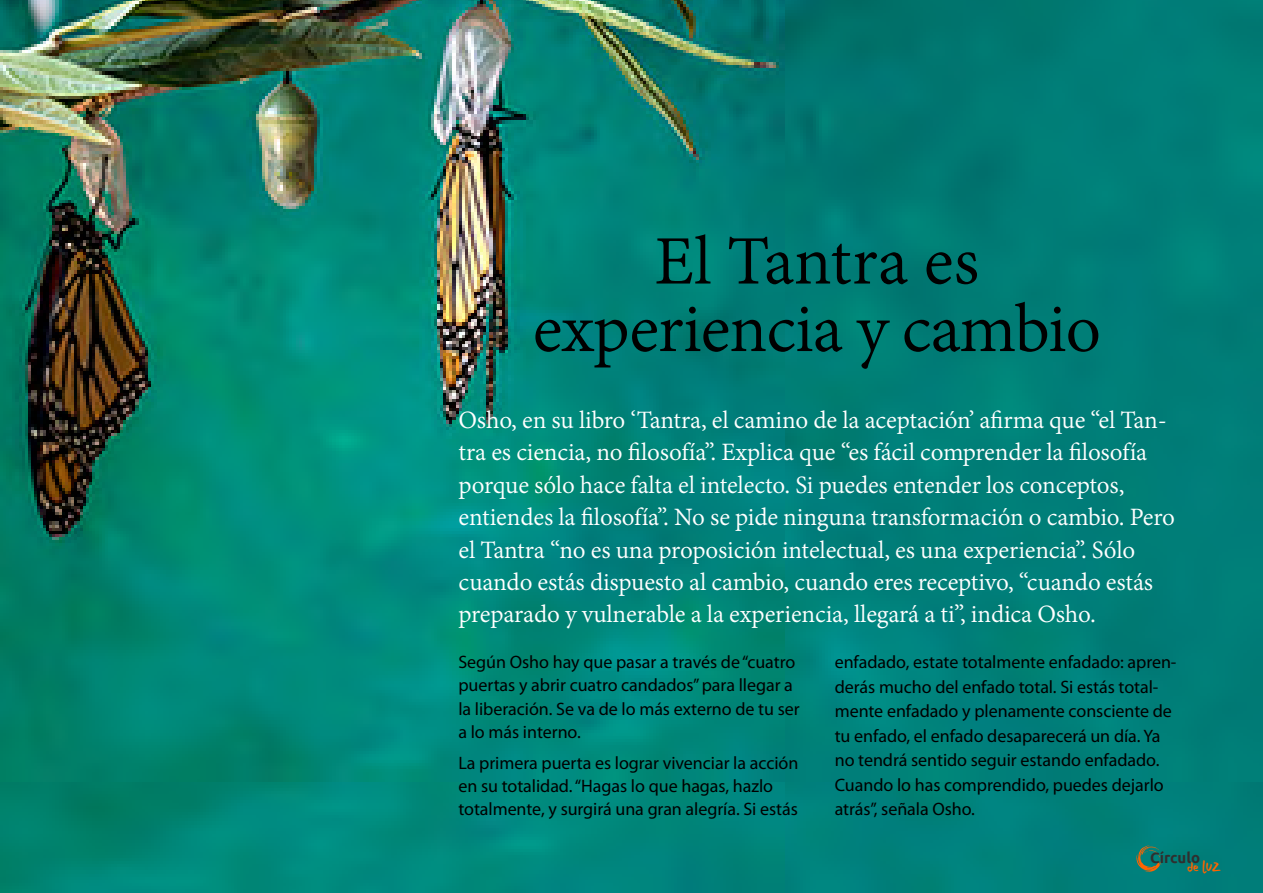
<style>
.page{position:relative;width:1263px;height:893px;background:#fff}
.page>*{position:absolute;margin:0;border:0;box-sizing:border-box;transform-origin:0 0}
.t1{font:75px/67.5px "Adobe Devanagari";letter-spacing:-.015em;color:#000;text-align:center}
.t2{font:27px/32.4px "Adobe Devanagari";letter-spacing:-.005em;color:#fff}
.t3{font:18px/24.5px "Myriad Pro";letter-spacing:-.005em;color:#000}
.t4{font:700 15px "Ubuntu";color:#2f2f2f}
.s1{font-family:"Cerita Senja FREE";font-weight:400;font-size:17.1px;color:#ff6400}
</style>
<div class="page">
<img style="left:0;top:0;width:1263px;height:893px">
<svg style="left:1136px;top:845px;width:27px;height:27px"></svg>
<h1 class="t1" style="left:532px;top:234px;width:570px">El Tantra es experiencia y cambio</h1>
<p class="t2" style="left:459px;top:406px;width:718px">Osho, en su libro ‘Tantra, el camino de la aceptación’ afirma que “el Tan&shy;tra es ciencia, no filosofía”. Explica que “es fácil comprender la filosofía porque sólo hace falta el intelecto. Si puedes entender los conceptos, entiendes la filosofía”. No se pide ninguna transformación o cambio. Pero el Tantra “no es una proposición intelectual, es una experiencia”. Sólo cuando estás dispuesto al cambio, cuando eres receptivo, “cuando estás preparado y vulnerable a la experiencia, llegará a ti”, indica Osho.</p>
<p class="t3" style="left:458px;top:650px;width:343px;line-height:23.1px">Según Osho hay que pasar a través de “cuatro puertas y abrir cuatro candados” para llegar a la liberación. Se va de lo más externo de tu ser a lo más interno.</p>
<p class="t3" style="left:458px;top:751px;width:341px;line-height:23.1px">La primera puerta es lograr vivenciar la acción en su totalidad. “Hagas lo que hagas, hazlo totalmente, y surgirá una gran alegría. Si estás</p>
<p class="t3" style="left:835px;top:650px;width:343px">enfadado, estate totalmente enfadado: apren&shy;derás mucho del enfado total. Si estás total&shy;mente enfadado y plenamente consciente de tu enfado, el enfado desaparecerá un día. Ya no tendrá sentido seguir estando enfadado.<br>Cuando lo has comprendido, puedes dejarlo atrás”, señala Osho.</p>
<p class="t4" style="left:1150px;top:849px;width:73px">Círculo<span class="s1">de LUZ</span></p>
</div>
